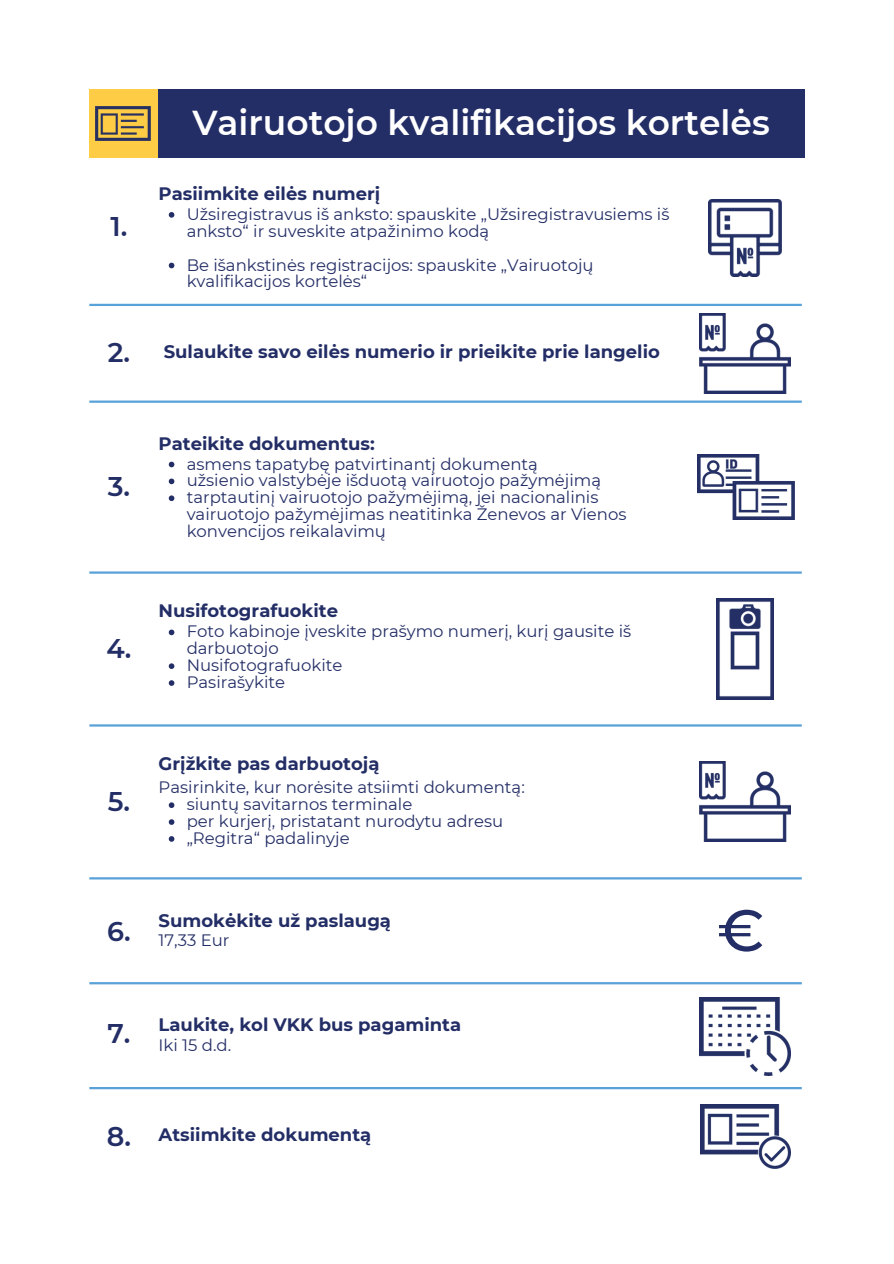
<style>
.page{position:relative;width:894px;height:1264px;background:#fff}
.page>*{position:absolute;margin:0;border:0;box-sizing:border-box;transform-origin:0 0}
.t1{font:500 58.5px "Montserrat";color:#242e66}
.t2{font:600 34.5px "Montserrat";color:#fff}
.t3{font:600 27px "Montserrat";color:#242e66}
.t4{font:700 18px "Montserrat";color:#242e66}
.t5{font:16.5px/16.8px "Montserrat";color:#242e66}
</style>
<div class="page">
<div style="left:157px;top:89px;width:647px;height:68px;background:#242e66"></div>
<div style="left:89px;top:89px;width:68px;height:68px;background:#ffcc45"></div>
<img style="left:96px;top:106px;width:55px;height:35px">
<hr style="left:89px;top:304px;width:712px;height:2px;background:#59a1d9">
<hr style="left:89px;top:1086px;width:712px;height:3px;background:#59a1d9">
<hr style="left:89px;top:982px;width:712px;height:2px;background:#59a1d9">
<hr style="left:89px;top:877px;width:712px;height:2px;background:#59a1d9">
<hr style="left:89px;top:724px;width:712px;height:2px;background:#59a1d9">
<hr style="left:89px;top:571px;width:712px;height:2px;background:#59a1d9">
<hr style="left:89px;top:400px;width:712px;height:3px;background:#59a1d9">
<img style="left:708px;top:199px;width:73px;height:78px">
<img style="left:699px;top:313px;width:91px;height:80px">
<img style="left:699px;top:761px;width:91px;height:80px">
<img style="left:697px;top:454px;width:96px;height:65px">
<img style="left:716px;top:598px;width:57px;height:101px">
<img style="left:699px;top:997px;width:91px;height:78px">
<img style="left:700px;top:1104px;width:90px;height:64px">
<svg style="left:169px;top:461px;width:5px;height:6px"></svg>
<svg style="left:169px;top:478px;width:5px;height:6px"></svg>
<svg style="left:169px;top:495px;width:5px;height:6px"></svg>
<svg style="left:169px;top:629px;width:5px;height:6px"></svg>
<svg style="left:169px;top:663px;width:5px;height:6px"></svg>
<svg style="left:169px;top:680px;width:5px;height:6px"></svg>
<svg style="left:169px;top:212px;width:5px;height:6px"></svg>
<svg style="left:169px;top:263px;width:5px;height:5px"></svg>
<svg style="left:169px;top:802px;width:5px;height:6px"></svg>
<svg style="left:169px;top:819px;width:5px;height:5px"></svg>
<svg style="left:169px;top:836px;width:5px;height:5px"></svg>
<p class="t3" style="left:110px;top:209px;width:18px">1.</p>
<p class="t2" style="left:192px;top:102px;width:578px">Vairuotojo kvalifikacijos kortelės</p>
<h2 class="t4" style="left:159px;top:183px;width:223px">Pasiimkite eilės numerį</h2>
<p class="t5" style="left:187px;top:205px;width:484px">Užsiregistravus iš anksto: spauskite „Užsiregistravusiems iš anksto“ ir suveskite atpažinimo kodą</p>
<p class="t5" style="left:187px;top:256px;width:408px">Be išankstinės registracijos: spauskite „Vairuotojų kvalifikacijos kortelės“</p>
<p class="t3" style="left:108px;top:336px;width:24px">2.</p>
<p class="t4" style="left:164px;top:341px;width:497px">Sulaukite savo eilės numerio ir prieikite prie langelio</p>
<p class="t3" style="left:108px;top:470px;width:24px">3.</p>
<p class="t3" style="left:106px;top:632px;width:26px">4.</p>
<h2 class="t3" style="left:108px;top:784px;width:24px">5.</h2>
<p class="t4" style="left:159px;top:432px;width:218px">Pateikite dokumentus:</p>
<h2 class="t5" style="left:187px;top:455px;width:352px">asmens tapatybę patvirtinantį dokumentą</h2>
<p class="t5" style="left:187px;top:472px;width:416px">užsienio valstybėje išduotą vairuotojo pažymėjimą</p>
<p class="t5" style="left:187px;top:489px;width:441px">tarptautinį vairuotojo pažymėjimą, jei nacionalinis vairuotojo pažymėjimas neatitinka Ženevos ar Vienos konvencijos reikalavimų</p>
<p class="t4" style="left:159px;top:599px;width:181px">Nusifotografuokite</p>
<p class="t5" style="left:187px;top:623px;width:446px">Foto kabinoje įveskite prašymo numerį, kurį gausite iš darbuotojo</p>
<p class="t5" style="left:187px;top:657px;width:157px">Nusifotografuokite</p>
<p class="t5" style="left:187px;top:673px;width:100px">Pasirašykite</p>
<p class="t4" style="left:159px;top:752px;width:222px">Grįžkite pas darbuotoją</p>
<p class="t5" style="left:159px;top:779px;width:367px">Pasirinkite, kur norėsite atsiimti dokumentą:</p>
<p class="t5" style="left:187px;top:796px;width:227px">siuntų savitarnos terminale</p>
<h2 class="t5" style="left:187px;top:812px;width:318px">per kurjerį, pristatant nurodytu adresu</h2>
<p class="t5" style="left:187px;top:829px;width:164px">„Regitra“ padalinyje</p>
<p class="t3" style="left:107px;top:914px;width:25px">6.</p>
<p class="t4" style="left:159px;top:909px;width:234px">Sumokėkite už paslaugą</p>
<h2 class="t5" style="left:159px;top:931px;width:72px">17,33 Eur</h2>
<h2 class="t3" style="left:107px;top:1016px;width:25px">7.</h2>
<p class="t4" style="left:159px;top:1013px;width:304px">Laukite, kol VKK bus pagaminta</p>
<p class="t5" style="left:159px;top:1036px;width:74px">Iki 15 d.d.</p>
<p class="t3" style="left:107px;top:1119px;width:26px">8.</p>
<p class="t4" style="left:159px;top:1123px;width:214px">Atsiimkite dokumentą</p>
<h1 class="t1" style="left:717px;top:894px;width:49px">€</h1>
</div>
